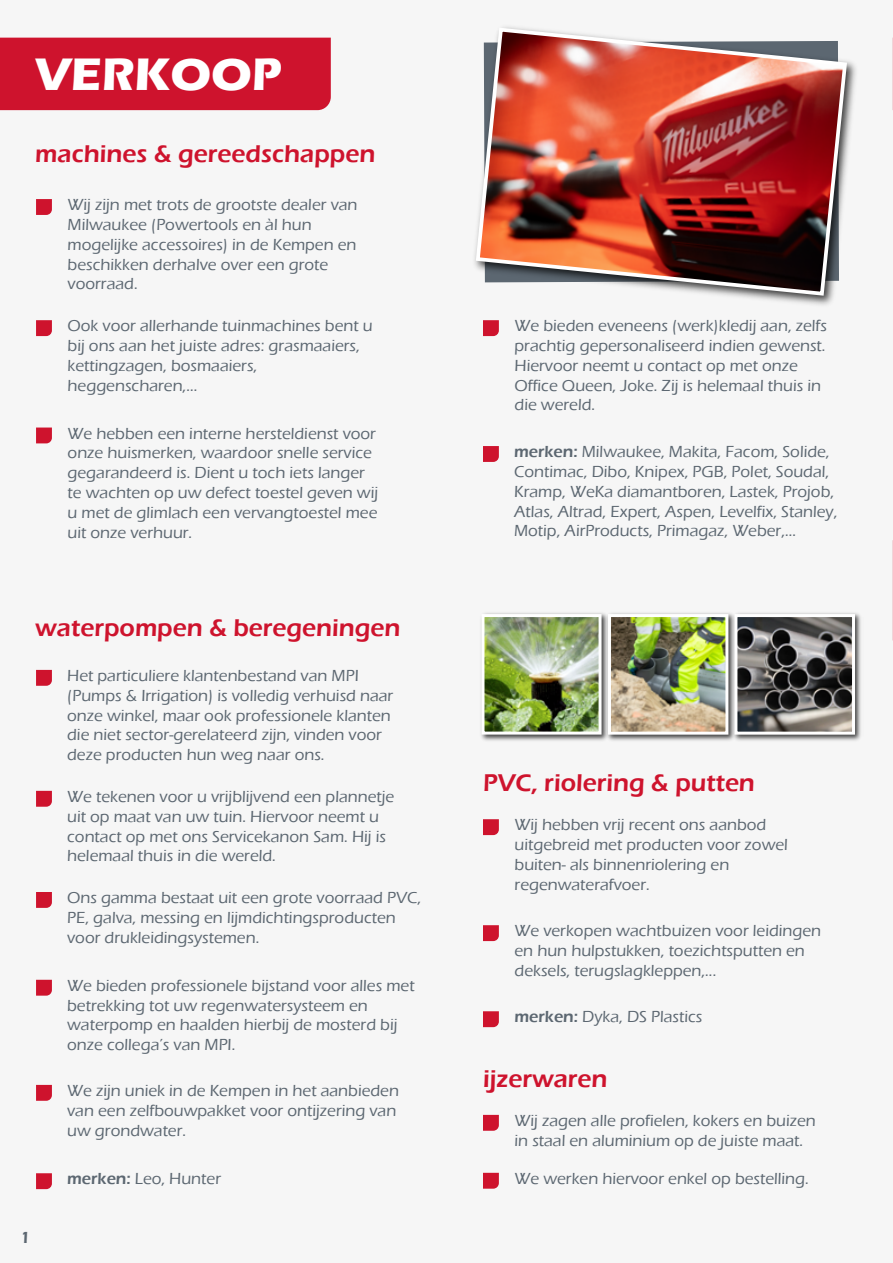
<style>
.page{position:relative;width:893px;height:1263px;background:#f6f6f6}
.page>*{position:absolute;margin:0;border:0;box-sizing:border-box;transform-origin:0 0}
.t1{font:700 46.95px "Eras ITC";color:#fff}
.t2{font:600 24.9px "Eras ITC";color:#ce132d}
.t3{font:500 16.5px/19.8px "Eras ITC";color:#5c6771}
.t4{font:600 16.5px "Eras ITC";color:#5c6771}
.s1{font-weight:600}
</style>
<div class="page">
<img style="left:754px;top:61px;width:102px;height:244px">
<img style="left:474px;top:27px;width:375px;height:271px">
<div style="left:0;top:38px;width:331px;height:72px;background:#ce132d"></div>
<svg style="left:892px;top:38px;width:1px;height:72px"></svg>
<svg style="left:892px;top:540px;width:1px;height:100px"></svg>
<svg style="left:36px;top:199px;width:16px;height:16px"></svg>
<svg style="left:36px;top:427px;width:16px;height:16px"></svg>
<svg style="left:483px;top:320px;width:16px;height:16px"></svg>
<svg style="left:483px;top:819px;width:16px;height:16px"></svg>
<svg style="left:483px;top:1115px;width:16px;height:16px"></svg>
<svg style="left:483px;top:1173px;width:16px;height:16px"></svg>
<svg style="left:483px;top:925px;width:16px;height:16px"></svg>
<svg style="left:483px;top:1011px;width:16px;height:16px"></svg>
<svg style="left:483px;top:446px;width:16px;height:16px"></svg>
<svg style="left:36px;top:670px;width:16px;height:16px"></svg>
<svg style="left:36px;top:791px;width:16px;height:16px"></svg>
<svg style="left:36px;top:892px;width:16px;height:16px"></svg>
<svg style="left:36px;top:980px;width:16px;height:16px"></svg>
<svg style="left:36px;top:1085px;width:16px;height:16px"></svg>
<svg style="left:36px;top:1173px;width:16px;height:16px"></svg>
<svg style="left:36px;top:320px;width:16px;height:16px"></svg>
<img style="left:481px;top:613px;width:122px;height:128px">
<img style="left:485px;top:618px;width:113px;height:113px">
<div style="left:481px;top:614px;width:121px;height:121px;border:3px solid #fff"></div>
<img style="left:603px;top:613px;width:127px;height:128px">
<img style="left:612px;top:618px;width:112px;height:113px">
<div style="left:608px;top:614px;width:120px;height:121px;border:3px solid #fff"></div>
<img style="left:730px;top:613px;width:131px;height:128px">
<img style="left:738px;top:618px;width:113px;height:113px">
<div style="left:734px;top:614px;width:121px;height:121px;border:3px solid #fff"></div>
<h1 class="t1" style="left:36px;top:48px;width:248px">VERKOOP</h1>
<h2 class="t2" style="left:35px;top:139px;width:342px">machines &amp; gereedschappen</h2>
<p class="t3" style="left:68px;top:195px;width:291px">Wij zijn met trots de grootste dealer van<br>Milwaukee (Powertools en àl hun mogelijke accessoires) in de Kempen en beschikken derhalve over een grote voorraad.</p>
<p class="t3" style="left:68px;top:316px;width:307px">Ook voor allerhande tuinmachines bent u bij ons aan het juiste adres: grasmaaiers, kettingzagen, bosmaaiers, heggenscharen,...</p>
<p class="t3" style="left:68px;top:423px;width:312px">We hebben een interne hersteldienst voor onze huismerken, waardoor snelle service gegarandeerd is. Dient u toch iets langer te wachten op uw defect toestel geven wij u met de glimlach een vervangtoestel mee uit onze verhuur.</p>
<h2 class="t2" style="left:35px;top:614px;width:367px">waterpompen &amp; beregeningen</h2>
<p class="t3" style="left:67px;top:666px;width:328px">Het particuliere klantenbestand van MPI (Pumps &amp; Irrigation) is volledig verhuisd naar onze winkel, maar ook professionele klanten die niet sector-gerelateerd zijn, vinden voor deze producten hun weg naar ons.</p>
<p class="t3" style="left:67px;top:787px;width:329px">We tekenen voor u vrijblijvend een plannetje uit op maat van uw tuin. Hiervoor neemt u contact op met ons Servicekanon Sam. Hij is helemaal thuis in die wereld.</p>
<p class="t3" style="left:67px;top:888px;width:356px">Ons gamma bestaat uit een grote voorraad PVC,<br>PE, galva, messing en lijmdichtingsproducten voor drukleidingsystemen.</p>
<p class="t3" style="left:67px;top:976px;width:349px">We bieden professionele bijstand voor alles met betrekking tot uw regenwatersysteem en waterpomp en haalden hierbij de mosterd bij onze collega’s van MPI.</p>
<p class="t3" style="left:67px;top:1081px;width:333px">We zijn uniek in de Kempen in het aanbieden van een zelfbouwpakket voor ontijzering van uw grondwater.</p>
<p class="t3" style="left:67px;top:1169px;width:155px"><span class="s1">merken:</span> Leo, Hunter</p>
<p class="t4" style="left:20px;top:1228px;width:12px">1</p>
<p class="t3" style="left:515px;top:316px;width:314px">We bieden eveneens (werk)kledij aan, zelfs prachtig gepersonaliseerd indien gewenst.<br>Hiervoor neemt u contact op met onze Office Queen, Joke. Zij is helemaal thuis in die wereld.</p>
<p class="t3" style="left:514px;top:442px;width:325px"><span class="s1">merken:</span> Milwaukee, Makita, Facom, Solide, Contimac, Dibo, Knipex, PGB, Polet, Soudal, Kramp, WeKa diamantboren, Lastek, Projob, Atlas, Altrad, Expert, Aspen, Levelfix, Stanley, Motip, AirProducts, Primagaz, Weber,...</p>
<h2 class="t2" style="left:483px;top:768px;width:273px">PVC, riolering &amp; putten</h2>
<p class="t3" style="left:515px;top:815px;width:275px">Wij hebben vrij recent ons aanbod uitgebreid met producten voor zowel buiten- als binnenriolering en regenwaterafvoer.</p>
<p class="t3" style="left:515px;top:921px;width:308px">We verkopen wachtbuizen voor leidingen en hun hulpstukken, toezichtsputten en deksels, terugslagkleppen,...</p>
<p class="t3" style="left:515px;top:1007px;width:189px"><span class="s1">merken:</span> Dyka, DS Plastics</p>
<h2 class="t2" style="left:483px;top:1064px;width:126px">ijzerwaren</h2>
<p class="t3" style="left:515px;top:1111px;width:303px">Wij zagen alle profielen, kokers en buizen in staal en aluminium op de juiste maat.</p>
<p class="t3" style="left:515px;top:1169px;width:296px">We werken hiervoor enkel op bestelling.</p>
</div>
